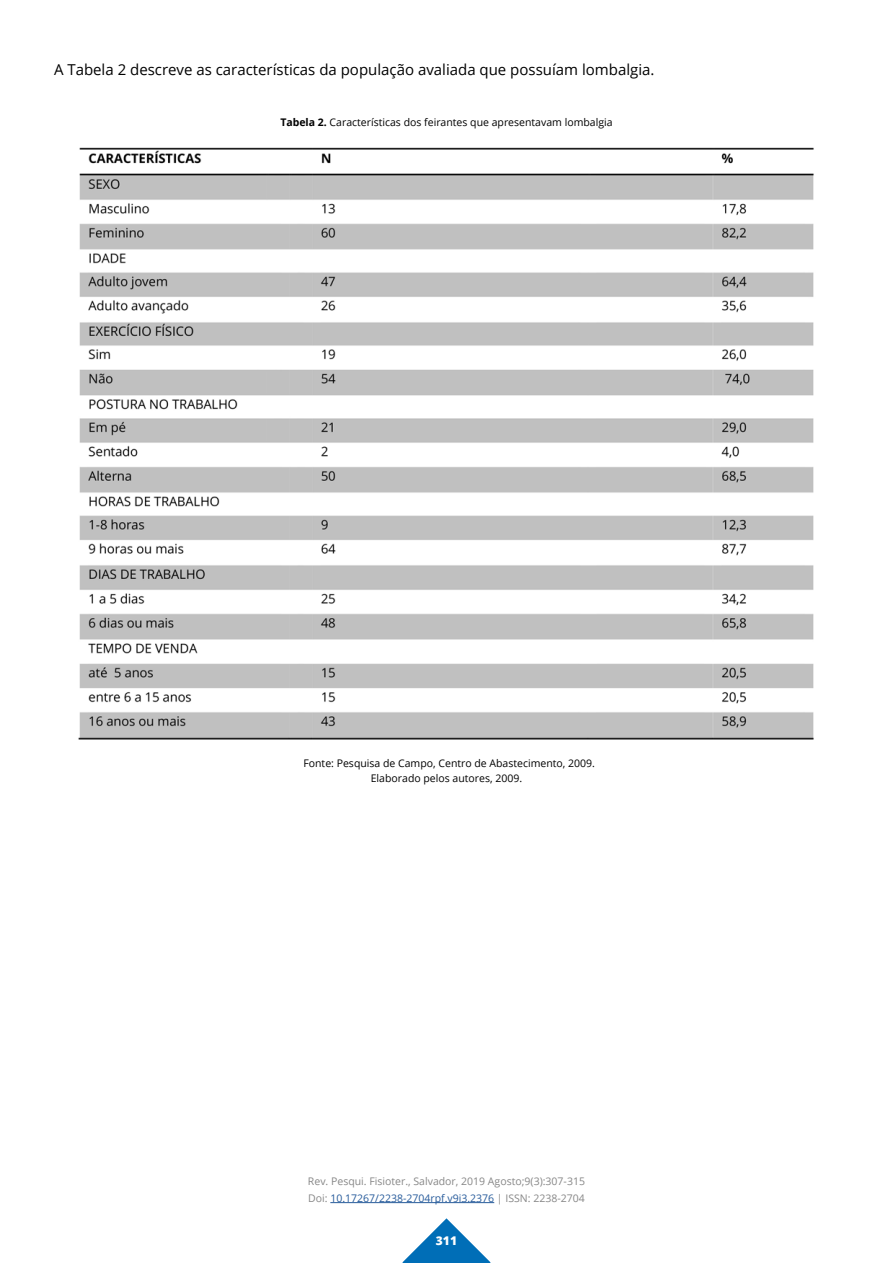
<style>
.page{position:relative;width:893px;height:1263px;background:#fff}
.page>*{position:absolute;margin:0;border:0;box-sizing:border-box;transform-origin:0 0}
.t1{font:15px "Open Sans";color:#000}
.t2{font:800 12px "Open Sans";color:#fff}
.t3{font:10.5px/15px "Open Sans";color:#000;text-align:center}
.t4{font:10.5px/16.5px "Open Sans";color:#878787}
.s1{font-weight:700}
.s2{color:#275b9b}
</style>
<div class="page">
<svg style="left:402px;top:1218px;width:89px;height:45px"></svg>
<hr style="left:330px;top:1202px;width:164px;height:1px;background:#275b9b">
<img style="left:78px;top:147px;width:736px;height:593px">
<h1 class="t1" style="left:54px;top:60px;width:602px">A Tabela 2 descreve as características da população avaliada que possuíam lombalgia.</h1>
<p class="t3" style="left:280px;top:114px;width:334px"><span class="s1">Tabela 2.</span> Características dos feirantes que apresentavam lombalgia</p>
<p class="t3" style="left:303px;top:755px;width:293px">Fonte: Pesquisa de Campo, Centro de Abastecimento, 2009.<br>Elaborado pelos autores, 2009.</p>
<p class="t4" style="left:308px;top:1173px;width:279px">Rev. Pesqui. Fisioter., Salvador, 2019 Agosto;9(3):307-315<br>Doi: <span class="s2">10.17267/2238-2704rpf.v9i3.2376</span> | ISSN: 2238-2704</p>
<p class="t2" style="left:436px;top:1232px;width:23px">311</p>
</div>
